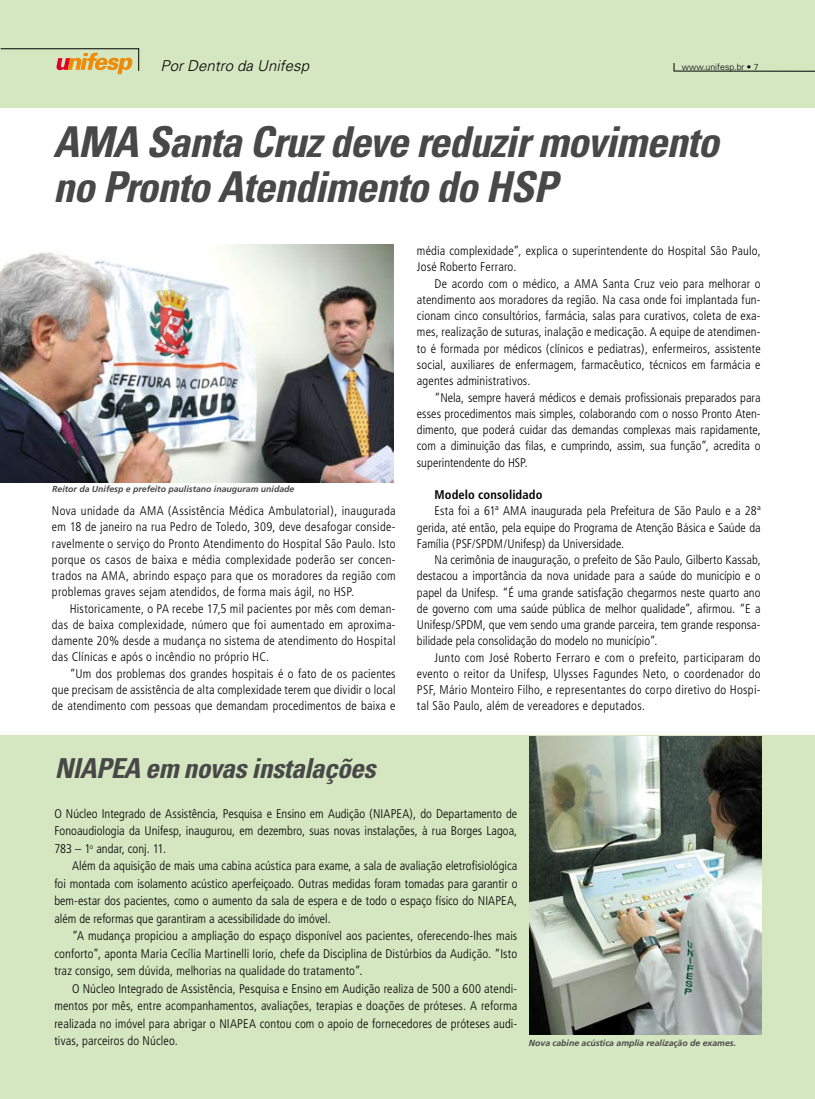
<style>
.page{position:relative;width:815px;height:1099px;background:#fff}
.page>*{position:absolute;margin:0;border:0;box-sizing:border-box;transform-origin:0 0}
.t1{font:italic 700 condensed 42.5px/45px "Univers";letter-spacing:-.02em;color:#484848}
.t2{font:italic 700 condensed 27.5px "Univers";letter-spacing:-.02em;color:#484848}
.t3{font:italic 300 15px "Univers";color:#000}
.t4{font:300 condensed 12.5px/16.2px "Frutiger";letter-spacing:.01em;color:#000;text-align:justify}
.t5{font:700 condensed 12.5px "Frutiger";letter-spacing:.005em;color:#000}
.t6{font:italic 700 8.75px "Frutiger";color:#484848}
.t7{font:300 8.75px "Univers";color:#000}
</style>
<div class="page">
<div style="left:0;top:735px;width:815px;height:363px;background:#d5e7c1"></div>
<div style="left:0;top:0;width:815px;height:107px;background:#d5e7c1"></div>
<img style="left:530px;top:736px;width:232px;height:298px">
<hr style="left:1px;top:48px;width:138px;height:1px;background:#000">
<svg style="left:56px;top:49px;width:83px;height:25px"></svg>
<hr style="left:674px;top:71px;width:141px;height:1px;background:#000">
<img style="left:0;top:244px;width:394px;height:238px">
<p class="t3" style="left:161px;top:57px;width:150px">Por Dentro da Unifesp</p>
<p class="t7" style="left:682px;top:61px;width:78px">www.unifesp.br • 7</p>
<h1 class="t1" style="left:53px;top:119px;width:667px">AMA Santa Cruz deve reduzir movimento no Pronto Atendimento do HSP</h1>
<p class="t6" style="left:52px;top:484px;width:244px">Reitor da Unifesp e prefeito paulistano inauguram unidade</p>
<p class="t4" style="left:52px;top:503px;width:345px">Nova unidade da AMA (Assistência Médica Ambulatorial), inaugurada em 18 de janeiro na rua Pedro de Toledo, 309, deve desafogar conside&shy;ravelmente o serviço do Pronto Atendimento do Hospital São Paulo. Isto porque os casos de baixa e média complexidade poderão ser concen&shy;trados na AMA, abrindo espaço para que os moradores da região com problemas graves sejam atendidos, de forma mais ágil, no HSP.</p>
<p class="t4" style="left:52px;top:600px;width:345px;text-indent:18px">Historicamente, o PA recebe 17,5 mil pacientes por mês com deman&shy;das de baixa complexidade, número que foi aumentado em aproxima&shy;damente 20% desde a mudança no sistema de atendimento do Hospital das Clínicas e após o incêndio no próprio HC.</p>
<p class="t4" style="left:52px;top:665px;width:345px;text-indent:18px">“Um dos problemas dos grandes hospitais é o fato de os pacientes que precisam de assistência de alta complexidade terem que dividir o local de atendimento com pessoas que demandam procedimentos de baixa e</p>
<h2 class="t2" style="left:55px;top:751px;width:322px">NIAPEA em novas instalações</h2>
<p class="t4" style="left:417px;top:243px;width:345px">média complexidade”, explica o superintendente do Hospital São Paulo,<br>José Roberto Ferraro.</p>
<p class="t4" style="left:417px;top:275px;width:345px;text-indent:18px">De acordo com o médico, a AMA Santa Cruz veio para melhorar o atendimento aos moradores da região. Na casa onde foi implantada fun&shy;cionam cinco consultórios, farmácia, salas para curativos, coleta de exa&shy;mes, realização de suturas, inalação e medicação. A equipe de atendimen&shy;to é formada por médicos (clínicos e pediatras), enfermeiros, assistente social, auxiliares de enfermagem, farmacêutico, técnicos em farmácia e agentes administrativos.</p>
<p class="t4" style="left:417px;top:389px;width:345px;text-indent:18px">“Nela, sempre haverá médicos e demais profissionais preparados para esses procedimentos mais simples, colaborando com o nosso Pronto Aten&shy;dimento, que poderá cuidar das demandas complexas mais rapidamente, com a diminuição das filas, e cumprindo, assim, sua função”, acredita o superintendente do HSP.</p>
<p class="t5" style="left:435px;top:487px;width:109px">Modelo consolidado</p>
<p class="t4" style="left:417px;top:503px;width:345px;text-indent:18px">Esta foi a 61ª AMA inaugurada pela Prefeitura de São Paulo e a 28ª gerida, até então, pela equipe do Programa de Atenção Básica e Saúde da Família (PSF/SPDM/Unifesp) da Universidade.</p>
<p class="t4" style="left:417px;top:552px;width:345px;text-indent:18px">Na cerimônia de inauguração, o prefeito de São Paulo, Gilberto Kassab, destacou a importância da nova unidade para a saúde do município e o papel da Unifesp. “É uma grande satisfação chegarmos neste quarto ano de governo com uma saúde pública de melhor qualidade”, afirmou. “E a Unifesp/SPDM, que vem sendo uma grande parceira, tem grande responsa&shy;bilidade pela consolidação do modelo no município”.</p>
<p class="t4" style="left:417px;top:649px;width:345px;text-indent:18px">Junto com José Roberto Ferraro e com o prefeito, participaram do evento o reitor da Unifesp, Ulysses Fagundes Neto, o coordenador do PSF, Mário Monteiro Filho, e representantes do corpo diretivo do Hospi&shy;tal São Paulo, além de vereadores e deputados.</p>
<p class="t4" style="left:54px;top:804px;width:464px;line-height:17.5px">O Núcleo Integrado de Assistência, Pesquisa e Ensino em Audição (NIAPEA), do Departamento de Fonoaudiologia da Unifesp, inaugurou, em dezembro, suas novas instalações, à rua Borges Lagoa, 783 – 1<sup>o</sup> andar, conj. 11.</p>
<p class="t4" style="left:54px;top:857px;width:465px;line-height:17.5px;text-indent:18px">Além da aquisição de mais uma cabina acústica para exame, a sala de avaliação eletrofisiológica foi montada com isolamento acústico aperfeiçoado. Outras medidas foram tomadas para garantir o bem-estar dos pacientes, como o aumento da sala de espera e de todo o espaço físico do NIAPEA, além de reformas que garantiram a acessibilidade do imóvel.</p>
<p class="t4" style="left:54px;top:927px;width:465px;line-height:17.5px;text-indent:18px">“A mudança propiciou a ampliação do espaço disponível aos pacientes, oferecendo-lhes mais conforto”, aponta Maria Cecília Martinelli Iorio, chefe da Disciplina de Distúrbios da Audição. “Isto traz consigo, sem dúvida, melhorias na qualidade do tratamento”.</p>
<p class="t4" style="left:54px;top:979px;width:464px;line-height:17.5px;text-indent:18px">O Núcleo Integrado de Assistência, Pesquisa e Ensino em Audição realiza de 500 a 600 atendi&shy;mentos por mês, entre acompanhamentos, avaliações, terapias e doações de próteses. A reforma realizada no imóvel para abrigar o NIAPEA contou com o apoio de fornecedores de próteses audi&shy;tivas, parceiros do Núcleo.</p>
<p class="t6" style="left:529px;top:1037px;width:209px">Nova cabine acústica amplia realização de exames.</p>
</div>
